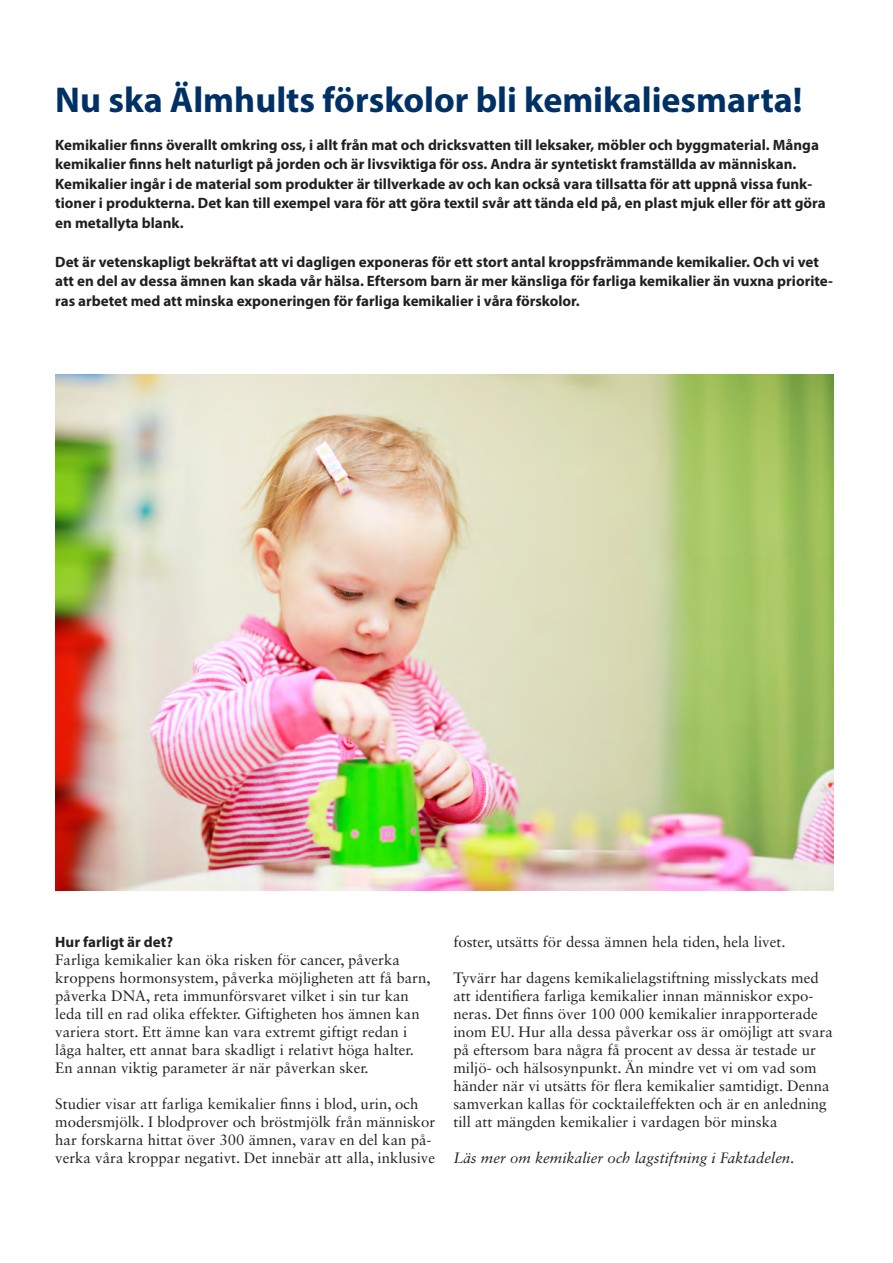
<style>
.page{position:relative;width:893px;height:1263px;background:#fff}
.page>*{position:absolute;margin:0;border:0;box-sizing:border-box;transform-origin:0 0}
.t1{font:700 36px "Myriad Pro";color:#003165}
.t2{font:15px/18px "Sabon LT Std";color:#231f20}
.t3{font:700 15px/19.5px "Myriad Pro";color:#231f20}
.t4{font:italic 15px "Sabon LT Std";color:#231f20}
</style>
<div class="page">
<img style="left:55px;top:374px;width:778px;height:516px">
<p class="t1" style="left:55px;top:76px;width:749px">Nu ska Älmhults förskolor bli kemikaliesmarta!</p>
<p class="t3" style="left:55px;top:134px;width:772px">Kemikalier finns överallt omkring oss, i allt från mat och dricksvatten till leksaker, möbler och byggmaterial. Många kemikalier finns helt naturligt på jorden och är livsviktiga för oss. Andra är syntetiskt framställda av människan.<br>Kemikalier ingår i de material som produkter är tillverkade av och kan också vara tillsatta för att uppnå vissa funk&shy;tioner i produkterna. Det kan till exempel vara för att göra textil svår att tända eld på, en plast mjuk eller för att göra en metallyta blank.</p>
<p class="t3" style="left:55px;top:251px;width:779px">Det är vetenskapligt bekräftat att vi dagligen exponeras för ett stort antal kroppsfrämmande kemikalier. Och vi vet att en del av dessa ämnen kan skada vår hälsa. Eftersom barn är mer känsliga för farliga kemikalier än vuxna priorite&shy;ras arbetet med att minska exponeringen för farliga kemikalier i våra förskolor.</p>
<p class="t3" style="left:55px;top:932px;width:119px">Hur farligt är det?</p>
<p class="t2" style="left:55px;top:951px;width:377px">Farliga kemikalier kan öka risken för cancer, påverka kroppens hormonsystem, påverka möjligheten att få barn, påverka DNA, reta immunförsvaret vilket i sin tur kan leda till en rad olika effekter. Giftigheten hos ämnen kan variera stort. Ett ämne kan vara extremt giftigt redan i låga halter, ett annat bara skadligt i relativt höga halter.<br>En annan viktig parameter är när påverkan sker.</p>
<p class="t2" style="left:55px;top:1095px;width:382px">Studier visar att farliga kemikalier finns i blod, urin, och modersmjölk. I blodprover och bröstmjölk från människor har forskarna hittat över 300 ämnen, varav en del kan på&shy;verka våra kroppar negativt. Det innebär att alla, inklusive</p>
<p class="t2" style="left:453px;top:933px;width:334px">foster, utsätts för dessa ämnen hela tiden, hela livet.</p>
<p class="t2" style="left:453px;top:969px;width:381px">Tyvärr har dagens kemikalielagstiftning misslyckats med att identifiera farliga kemikalier innan människor expo&shy;neras. Det finns över 100 000 kemikalier inrapporterade inom EU. Hur alla dessa påverkar oss är omöjligt att svara på eftersom bara några få procent av dessa är testade ur miljö- och hälsosynpunkt. Än mindre vet vi om vad som händer när vi utsätts för flera kemikalier samtidigt. Denna samverkan kallas för cocktaileffekten och är en anledning till att mängden kemikalier i vardagen bör minska</p>
<p class="t4" style="left:453px;top:1149px;width:343px">Läs mer om kemikalier och lagstiftning i Faktadelen.</p>
</div>
